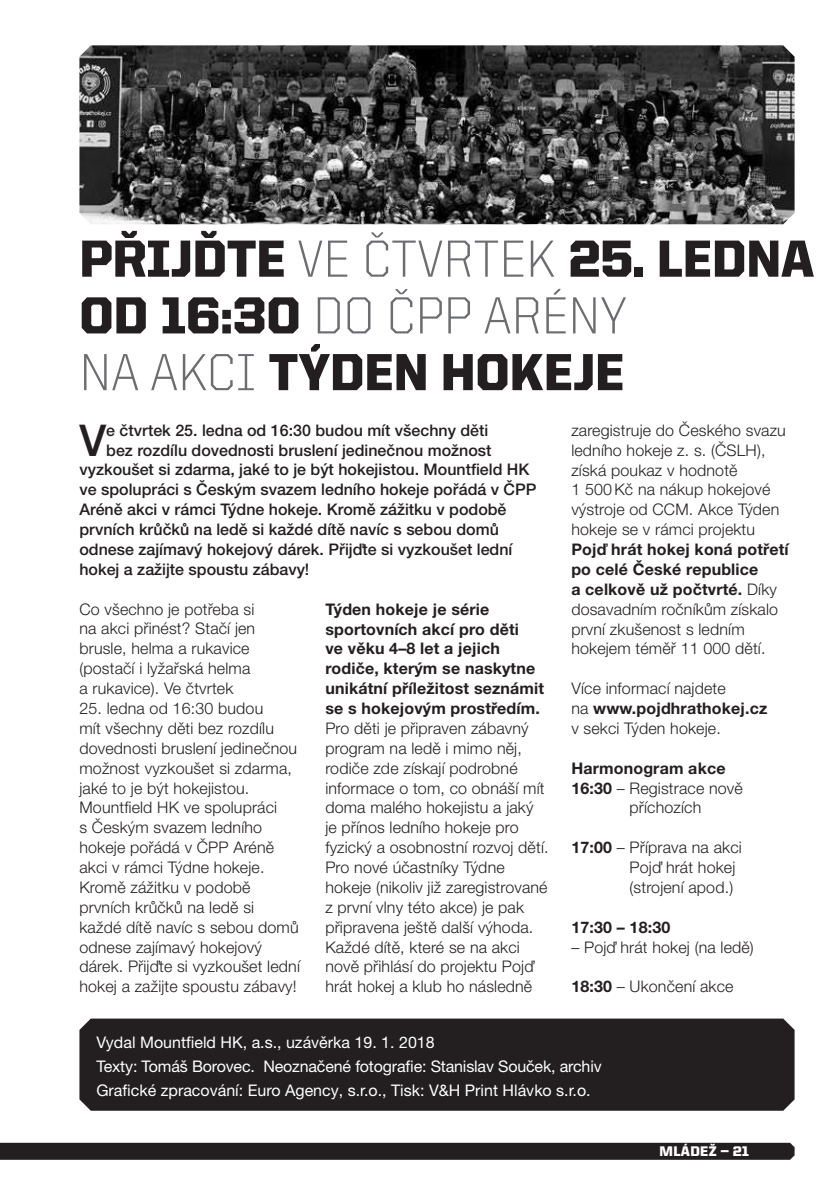
<style>
.page{position:relative;width:840px;height:1191px;background:#fff}
.page>*{position:absolute;margin:0;border:0;box-sizing:border-box;transform-origin:0 0}
.t1{font:900 52.4px/56.8px "United Sans Reg";color:#231f20;scale:.96 1}
.t2{font:500 43.8px "Helvetica Neue CE";color:#231f20}
.t3{font:300 16px/19.8px "Helvetica Neue CE";letter-spacing:.01em;color:#231f20}
.t4{font:500 16px "Helvetica Neue CE";color:#231f20}
.t5{font:16px/24px "Helvetica Neue CE";color:#fff}
.t6{font:700 16px/19.8px "Helvetica Neue CE";letter-spacing:.01em;color:#231f20}
.t7{font:900 14px "United Sans Reg";letter-spacing:.02em;color:#fff}
.s1{font-weight:300;color:#6c6d70}
.s2{font-weight:700}
</style>
<div class="page">
<div style="left:1px;top:1142px;width:793px;height:17px;background:#231f20"></div>
<div style="left:79px;top:1018px;width:715px;height:92px;background:#231f20"></div>
<img style="left:0;top:0;width:1px;height:1190px">
<img style="left:79px;top:45px;width:715px;height:179px">
<h1 class="t1" style="left:79px;top:229px;width:766px">PŘIJĎTE <span class="s1">VE ČTVRTEK</span> 25. LEDNA<br>OD 16:30 <span class="s1">DO ČPP ARÉNY<br>NA AKCI</span> TÝDEN HOKEJE</h1>
<h2 class="t2" style="left:79px;top:414px;width:28px">V</h2>
<p class="t4" style="left:106px;top:420px;width:383px">e čtvrtek 25. ledna od 16:30 budou mít všechny děti</p>
<p class="t4" style="left:106px;top:440px;width:386px">bez rozdílu dovednosti bruslení jedinečnou možnost</p>
<p class="t4" style="left:79px;top:460px;width:451px">vyzkoušet si zdarma, jaké to je být hokejistou. Mountfield HK</p>
<p class="t4" style="left:79px;top:480px;width:458px">ve spolupráci s Českým svazem ledního hokeje pořádá v ČPP</p>
<p class="t4" style="left:79px;top:500px;width:428px">Aréně akci v rámci Týdne hokeje. Kromě zážitku v podobě</p>
<p class="t4" style="left:79px;top:520px;width:420px">prvních krůčků na ledě si každé dítě navíc s sebou domů</p>
<p class="t4" style="left:79px;top:540px;width:434px">odnese zajímavý hokejový dárek. Přijďte si vyzkoušet lední</p>
<p class="t4" style="left:79px;top:559px;width:231px">hokej a zažijte spoustu zábavy!</p>
<p class="t3" style="left:79px;top:599px;width:177px">Co všechno je potřeba si na akci přinést? Stačí jen brusle, helma a rukavice (postačí i lyžařská helma a rukavice). Ve čtvrtek</p>
<p class="t3" style="left:79px;top:698px;width:222px">25. ledna od 16:30 budou<br>mít všechny děti bez rozdílu dovednosti bruslení jedinečnou možnost vyzkoušet si zdarma, jaké to je být hokejistou.<br>Mountfield HK ve spolupráci<br>s Českým svazem ledního hokeje pořádá v ČPP Aréně akci v rámci Týdne hokeje.<br>Kromě zážitku v podobě prvních krůčků na ledě si každé dítě navíc s sebou domů odnese zajímavý hokejový dárek. Přijďte si vyzkoušet lední hokej a zažijte spoustu zábavy!</p>
<p class="t6" style="left:325px;top:599px;width:220px">Týden hokeje je série sportovních akcí pro děti<br>ve věku 4–8 let a jejich rodiče, kterým se naskytne unikátní příležitost seznámit se s hokejovým prostředím.</p>
<p class="t3" style="left:325px;top:718px;width:224px">Pro děti je připraven zábavný program na ledě i mimo něj, rodiče zde získají podrobné informace o tom, co obnáší mít doma malého hokejistu a jaký je přínos ledního hokeje pro fyzický a osobnostní rozvoj dětí.<br>Pro nové účastníky Týdne hokeje (nikoliv již zaregistrované z první vlny této akce) je pak připravena ještě další výhoda.<br>Každé dítě, které se na akci nově přihlásí do projektu Pojď hrát hokej a klub ho následně</p>
<p class="t3" style="left:571px;top:420px;width:216px">zaregistruje do Českého svazu ledního hokeje z. s. (ČSLH), získá poukaz v hodnotě<br>1 500Kč na nákup hokejové výstroje od CCM. Akce Týden hokeje se v rámci projektu</p>
<p class="t3" style="left:571px;top:540px;width:219px"><span class="s2">Pojď hrát hokej koná potřetí po celé České republice<br>a celkově už počtvrté.</span> Díky dosavadním ročníkům získalo první zkušenost s ledním hokejem téměř 11 000 dětí.</p>
<p class="t3" style="left:571px;top:679px;width:197px">Více informací najdete<br>na <span class="s2">www.pojdhrathokej.cz </span>v sekci Týden hokeje.</p>
<p class="t6" style="left:571px;top:758px;width:156px">Harmonogram akce</p>
<p class="t3" style="left:571px;top:778px;width:173px"><span class="s2">16:30</span> – Registrace nově</p>
<p class="t3" style="left:629px;top:798px;width:73px">příchozích</p>
<p class="t3" style="left:629px;top:838px;width:114px;text-indent:-58px"><span class="s2">17:00</span> – Příprava na akci<br>Pojď hrát hokej (strojení apod.)</p>
<p class="t6" style="left:571px;top:917px;width:100px">17:30 – 18:30</p>
<p class="t3" style="left:571px;top:937px;width:184px">– Pojď hrát hokej (na ledě)</p>
<p class="t3" style="left:571px;top:977px;width:164px"><span class="s2">18:30</span> – Ukončení akce</p>
<p class="t5" style="left:96px;top:1030px;width:506px">Vydal Mountfield HK, a.s., uzávěrka 19. 1. 2018<br>Texty: Tomáš Borovec. Neoznačené fotografie: Stanislav Souček, archiv<br>Grafické zpracování: Euro Agency, s.r.o., Tisk: V&amp;H Print Hlávko s.r.o.</p>
<p class="t7" style="left:659px;top:1143px;width:91px">MLÁDEŽ — 21</p>
</div>
